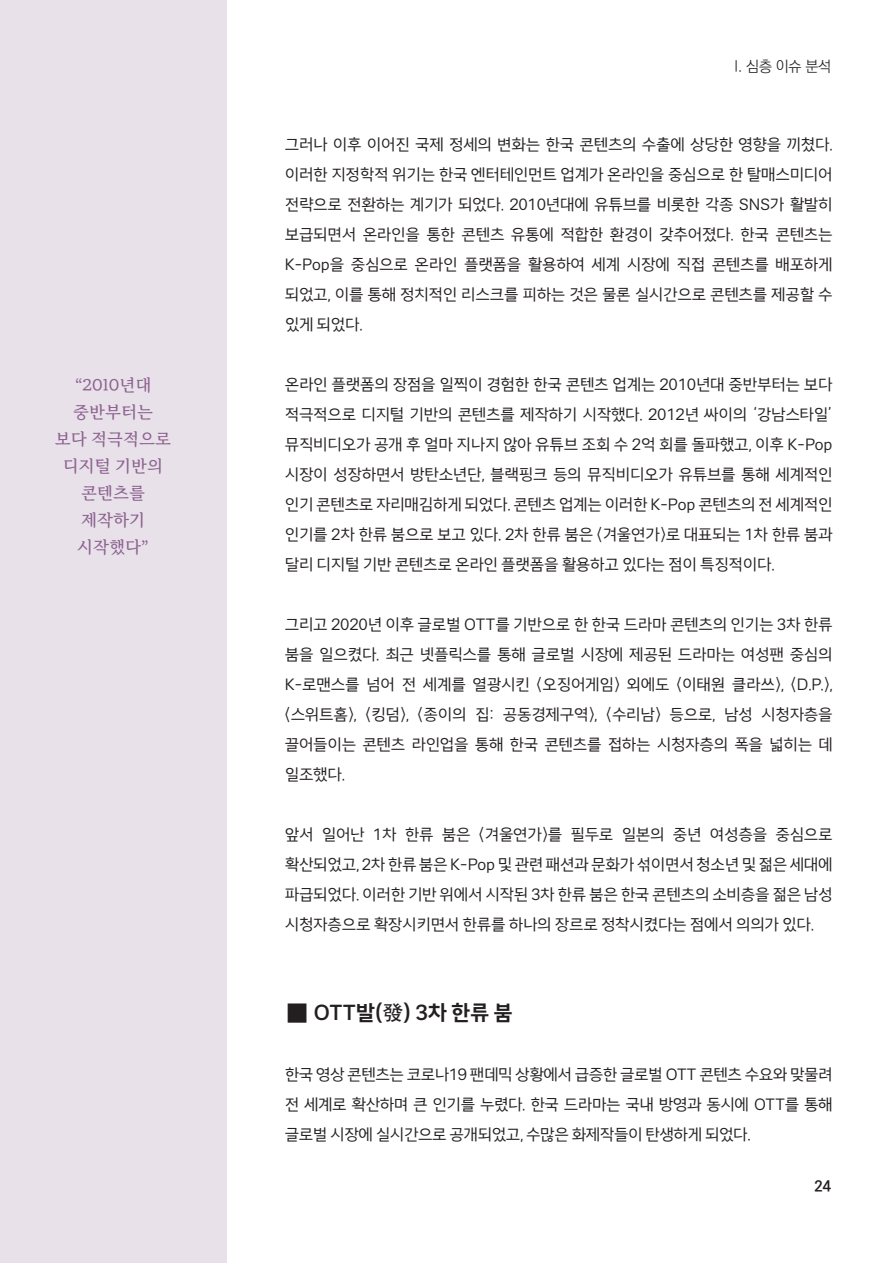
<style>
.page{position:relative;width:893px;height:1263px;background:#fff}
.page>*{position:absolute;margin:0;border:0;box-sizing:border-box;transform-origin:0 0}
.본문{font:21px "Happiness Sans Bold";letter-spacing:-.02em;color:#231f20}
.인용2{font:600 16.5px/27px "Maru Buriot";color:#8c6290;text-align:center}
.고딕_본문__들여쓰기_없음{font:15.75px/30px "Happiness Sans Regular";letter-spacing:-.015em;color:#231f20;text-align:justify}
.본문-2{font:15px "Ko Pub Dotum PL";color:#231f20}
.t1{font:15px "Ko Pub Dotum PB";color:#231f20}
.s1{font-family:"Happiness Sans Regular";font-size:27px}
.s2{font-family:"ST Heiti TC";font-weight:500}
</style>
<div class="page">
<div style="left:0;top:0;width:226px;height:1263px;background:#e8e1e9"></div>
<p class="인용2" style="left:55px;top:371px;width:118px">“2010년대 중반부터는<br>보다 적극적으로 디지털 기반의 콘텐츠를 제작하기 시작했다”</p>
<p class="본문-2" style="left:734px;top:59px;width:99px">I. 심층 이슈 분석</p>
<p class="고딕_본문__들여쓰기_없음" style="left:285px;top:129px;width:549px">그러나 이후 이어진 국제 정세의 변화는 한국 콘텐츠의 수출에 상당한 영향을 끼쳤다. 이러한 지정학적 위기는 한국 엔터테인먼트 업계가 온라인을 중심으로 한 탈매스미디어 전략으로 전환하는 계기가 되었다. 2010년대에 유튜브를 비롯한 각종 SNS가 활발히 보급되면서 온라인을 통한 콘텐츠 유통에 적합한 환경이 갖추어졌다. 한국 콘텐츠는 K-Pop을 중심으로 온라인 플랫폼을 활용하여 세계 시장에 직접 콘텐츠를 배포하게 되었고, 이를 통해 정치적인 리스크를 피하는 것은 물론 실시간으로 콘텐츠를 제공할 수 있게 되었다.</p>
<p class="고딕_본문__들여쓰기_없음" style="left:285px;top:369px;width:549px">온라인 플랫폼의 장점을 일찍이 경험한 한국 콘텐츠 업계는 2010년대 중반부터는 보다 적극적으로 디지털 기반의 콘텐츠를 제작하기 시작했다. 2012년 싸이의 ‘강남스타일’ 뮤직비디오가 공개 후 얼마 지나지 않아 유튜브 조회 수 2억 회를 돌파했고, 이후 K-Pop 시장이 성장하면서 방탄소년단, 블랙핑크 등의 뮤직비디오가 유튜브를 통해 세계적인 인기 콘텐츠로 자리매김하게 되었다. 콘텐츠 업계는 이러한 K-Pop 콘텐츠의 전 세계적인 인기를 2차 한류 붐으로 보고 있다. 2차 한류 붐은 〈겨울연가〉로 대표되는 1차 한류 붐과 달리 디지털 기반 콘텐츠로 온라인 플랫폼을 활용하고 있다는 점이 특징적이다.</p>
<p class="고딕_본문__들여쓰기_없음" style="left:285px;top:609px;width:549px">그리고 2020년 이후 글로벌 OTT를 기반으로 한 한국 드라마 콘텐츠의 인기는 3차 한류 붐을 일으켰다. 최근 넷플릭스를 통해 글로벌 시장에 제공된 드라마는 여성팬 중심의 K-로맨스를 넘어 전 세계를 열광시킨 〈오징어게임〉 외에도 〈이태원 클라쓰〉, 〈D.P.〉,〈스위트홈〉, 〈킹덤〉, 〈종이의 집: 공동경제구역〉, 〈수리남〉 등으로, 남성 시청자층을 끌어들이는 콘텐츠 라인업을 통해 한국 콘텐츠를 접하는 시청자층의 폭을 넓히는 데 일조했다.</p>
<p class="고딕_본문__들여쓰기_없음" style="left:285px;top:819px;width:549px">앞서 일어난 1차 한류 붐은 〈겨울연가〉를 필두로 일본의 중년 여성층을 중심으로 확산되었고, 2차 한류 붐은 K-Pop 및 관련 패션과 문화가 섞이면서 청소년 및 젊은 세대에 파급되었다. 이러한 기반 위에서 시작된 3차 한류 붐은 한국 콘텐츠의 소비층을 젊은 남성 시청자층으로 확장시키면서 한류를 하나의 장르로 정착시켰다는 점에서 의의가 있다.</p>
<p class="본문" style="left:285px;top:999px;width:229px"><span class="s1">■</span> OTT발(<span class="s2">發</span>) 3차 한류 붐</p>
<p class="고딕_본문__들여쓰기_없음" style="left:285px;top:1059px;width:549px">한국 영상 콘텐츠는 코로나19 팬데믹 상황에서 급증한 글로벌 OTT 콘텐츠 수요와 맞물려 전 세계로 확산하며 큰 인기를 누렸다. 한국 드라마는 국내 방영과 동시에 OTT를 통해 글로벌 시장에 실시간으로 공개되었고, 수많은 화제작들이 탄생하게 되었다.</p>
<p class="t1" style="left:814px;top:1178px;width:18px">24</p>
</div>
